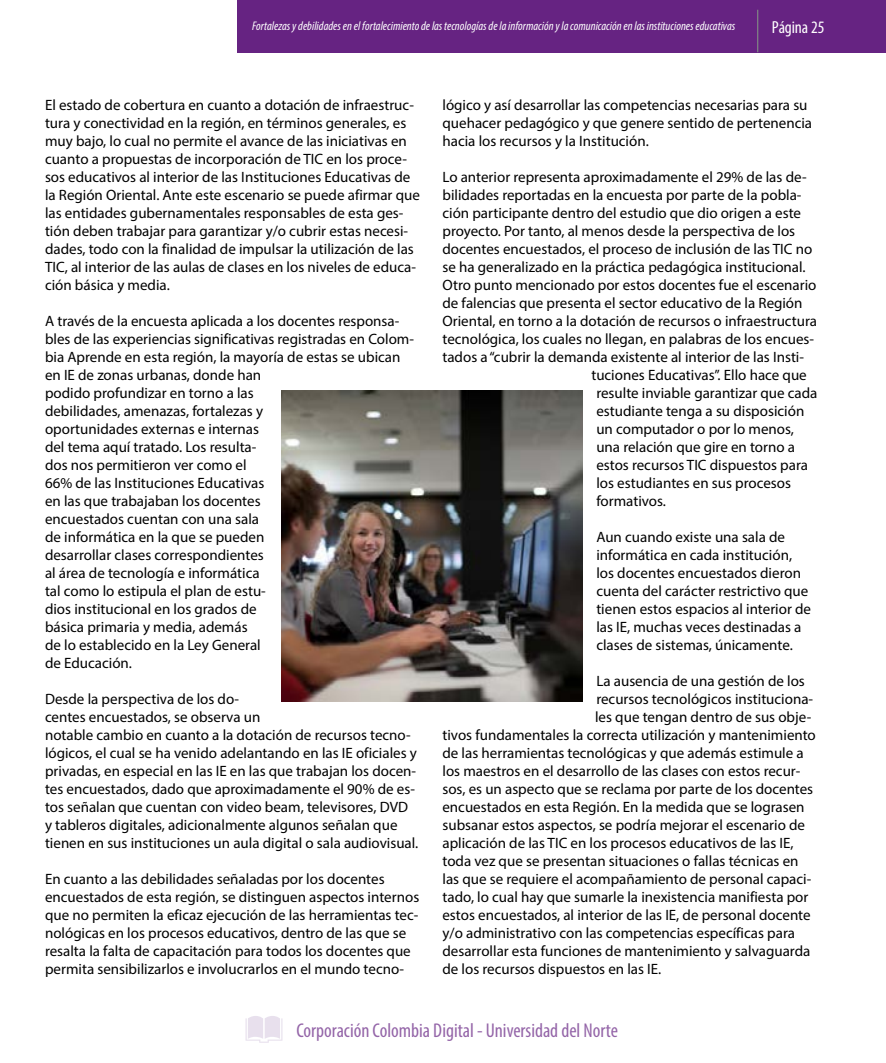
<style>
.page{position:relative;width:886px;height:1063px;background:#fff}
.page>*{position:absolute;margin:0;border:0;box-sizing:border-box;transform-origin:0 0}
.t1{font:condensed 20px "Myriad Pro";color:#9465a8}
.t2{font:condensed 17.5px "Myriad Pro";letter-spacing:-.005em;color:#fff}
.t3{font:15px/18px "Myriad Pro";color:#000}
.t4{font:italic condensed 12.5px "Myriad Pro";color:#fff}
</style>
<div class="page">
<div style="left:237px;top:0;width:649px;height:52px;background:#662382"></div>
<hr style="left:757px;top:10px;width:1px;height:42px;background:#808285">
<svg style="left:245px;top:1016px;width:37px;height:27px"></svg>
<img style="left:281px;top:391px;width:301px;height:311px">
<p class="t4" style="left:252px;top:18px;width:485px">Fortalezas y debilidades en el fortalecimiento de las tecnologías de la información y la comunicación en las instituciones educativas</p>
<p class="t2" style="left:772px;top:17px;width:54px">Página 25</p>
<p class="t3" style="left:45px;top:96px;width:376px">El estado de cobertura en cuanto a dotación de infraestruc&shy;tura y conectividad en la región, en términos generales, es muy bajo, lo cual no permite el avance de las iniciativas en cuanto a propuestas de incorporación de TIC en los proce&shy;sos educativos al interior de las Instituciones Educativas de la Región Oriental. Ante este escenario se puede afirmar que las entidades gubernamentales responsables de esta ges&shy;tión deben trabajar para garantizar y/o cubrir estas necesi&shy;dades, todo con la finalidad de impulsar la utilización de las TIC, al interior de las aulas de clases en los niveles de educa&shy;ción básica y media.</p>
<p class="t3" style="left:45px;top:312px;width:370px">A través de la encuesta aplicada a los docentes responsa&shy;bles de las experiencias significativas registradas en Colom&shy;bia Aprende en esta región, la mayoría de estas se ubican en IE de zonas urbanas, donde han<br>podido profundizar en torno a las<br>debilidades, amenazas, fortalezas y<br>oportunidades externas e internas<br>del tema aquí tratado. Los resulta-<br>dos nos permitieron ver como el<br>66% de las Instituciones Educativas<br>en las que trabajaban los docentes<br>encuestados cuentan con una sala<br>de informática en la que se pueden<br>desarrollar clases correspondientes<br>al área de tecnología e informática<br>tal como lo estipula el plan de estu-<br>dios institucional en los grados de<br>básica primaria y media, además<br>de lo establecido en la Ley General<br>de Educación.</p>
<p class="t3" style="left:45px;top:690px;width:375px">Desde la perspectiva de los do-<br>centes encuestados, se observa un<br>notable cambio en cuanto a la dotación de recursos tecno&shy;lógicos, el cual se ha venido adelantando en las IE oficiales y privadas, en especial en las IE en las que trabajan los docen&shy;tes encuestados, dado que aproximadamente el 90% de es&shy;tos señalan que cuentan con video beam, televisores, DVD y tableros digitales, adicionalmente algunos señalan que tienen en sus instituciones un aula digital o sala audiovisual.</p>
<p class="t3" style="left:45px;top:870px;width:376px">En cuanto a las debilidades señaladas por los docentes encuestados de esta región, se distinguen aspectos internos que no permiten la eficaz ejecución de las herramientas tec&shy;nológicas en los procesos educativos, dentro de las que se resalta la falta de capacitación para todos los docentes que permita sensibilizarlos e involucrarlos en el mundo tecno-</p>
<p class="t3" style="left:442px;top:96px;width:371px">lógico y así desarrollar las competencias necesarias para su quehacer pedagógico y que genere sentido de pertenencia hacia los recursos y la Institución.</p>
<p class="t3" style="left:442px;top:168px;width:366px">Lo anterior representa aproximadamente el 29% de las de-</p>
<p class="t3" style="left:442px;top:186px;width:361px">bilidades reportadas en la encuesta por parte de la pobla-</p>
<p class="t3" style="left:442px;top:204px;width:360px">ción participante dentro del estudio que dio origen a este</p>
<p class="t3" style="left:442px;top:222px;width:354px">proyecto. Por tanto, al menos desde la perspectiva de los</p>
<p class="t3" style="left:442px;top:240px;width:371px">docentes encuestados, el proceso de inclusión de las TIC no</p>
<p class="t3" style="left:442px;top:258px;width:365px">se ha generalizado en la práctica pedagógica institucional.</p>
<p class="t3" style="left:442px;top:276px;width:375px">Otro punto mencionado por estos docentes fue el escenario</p>
<p class="t3" style="left:442px;top:294px;width:362px">de falencias que presenta el sector educativo de la Región</p>
<p class="t3" style="left:442px;top:312px;width:376px">Oriental, en torno a la dotación de recursos o infraestructura</p>
<p class="t3" style="left:442px;top:330px;width:373px">tecnológica, los cuales no llegan, en palabras de los encues-</p>
<p class="t3" style="left:442px;top:348px;width:363px">tados a “cubrir la demanda existente al interior de las Insti-</p>
<p class="t3" style="left:591px;top:366px;width:217px">tuciones Educativas”. Ello hace que</p>
<p class="t3" style="left:596px;top:384px;width:223px">resulte inviable garantizar que cada</p>
<p class="t3" style="left:596px;top:402px;width:209px">estudiante tenga a su disposición</p>
<p class="t3" style="left:596px;top:420px;width:199px">un computador o por lo menos,</p>
<p class="t3" style="left:596px;top:438px;width:200px">una relación que gire en torno a</p>
<p class="t3" style="left:596px;top:456px;width:213px">estos recursos TIC dispuestos para</p>
<p class="t3" style="left:596px;top:474px;width:196px">los estudiantes en sus procesos</p>
<p class="t3" style="left:596px;top:492px;width:71px">formativos.</p>
<p class="t3" style="left:596px;top:528px;width:216px">Aun cuando existe una sala de informática en cada institución, los docentes encuestados dieron cuenta del carácter restrictivo que tienen estos espacios al interior de las IE, muchas veces destinadas a clases de sistemas, únicamente.</p>
<p class="t3" style="left:596px;top:672px;width:210px">La ausencia de una gestión de los</p>
<p class="t3" style="left:596px;top:690px;width:218px">recursos tecnológicos instituciona-</p>
<p class="t3" style="left:595px;top:708px;width:218px">les que tengan dentro de sus obje-</p>
<p class="t3" style="left:442px;top:726px;width:375px">tivos fundamentales la correcta utilización y mantenimiento</p>
<p class="t3" style="left:442px;top:744px;width:363px">de las herramientas tecnológicas y que además estimule a</p>
<p class="t3" style="left:442px;top:762px;width:359px">los maestros en el desarrollo de las clases con estos recur-</p>
<p class="t3" style="left:442px;top:780px;width:372px">sos, es un aspecto que se reclama por parte de los docentes</p>
<p class="t3" style="left:442px;top:798px;width:364px">encuestados en esta Región. En la medida que se lograsen</p>
<p class="t3" style="left:442px;top:816px;width:364px">subsanar estos aspectos, se podría mejorar el escenario de</p>
<p class="t3" style="left:442px;top:834px;width:353px">aplicación de las TIC en los procesos educativos de las IE,</p>
<p class="t3" style="left:442px;top:852px;width:358px">toda vez que se presentan situaciones o fallas técnicas en</p>
<p class="t3" style="left:442px;top:870px;width:370px">las que se requiere el acompañamiento de personal capaci-</p>
<p class="t3" style="left:442px;top:888px;width:367px">tado, lo cual hay que sumarle la inexistencia manifiesta por</p>
<p class="t3" style="left:442px;top:906px;width:370px">estos encuestados, al interior de las IE, de personal docente</p>
<p class="t3" style="left:442px;top:924px;width:354px">y/o administrativo con las competencias específicas para</p>
<p class="t3" style="left:442px;top:942px;width:369px">desarrollar esta funciones de mantenimiento y salvaguarda</p>
<p class="t3" style="left:442px;top:960px;width:220px">de los recursos dispuestos en las IE.</p>
<h1 class="t1" style="left:296px;top:1018px;width:323px">Corporación Colombia Digital - Universidad del Norte</h1>
</div>
